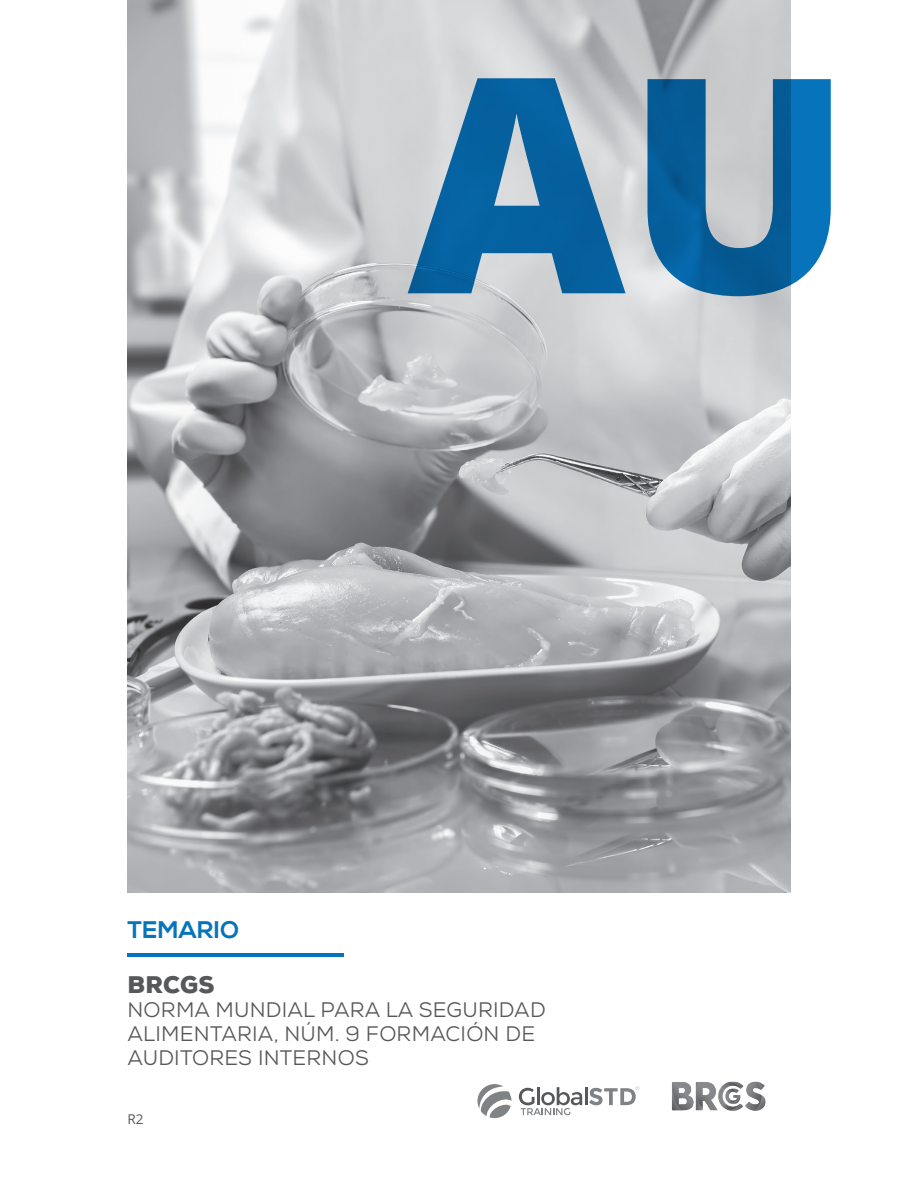
<style>
.page{position:relative;width:918px;height:1188px;background:#fff}
.page>*{position:absolute;margin:0;border:0;box-sizing:border-box;transform-origin:0 0}
.t1{font:800 300px "Open Sans";color:#0773bb}
.t2{font:700 24px "Nexa";letter-spacing:.01em;color:#0773bb}
.t3{font:900 24px "Nexa";letter-spacing:.005em;color:#57585a}
.t4{font:21px "Nexa";letter-spacing:.01em;color:#57585a}
.t5{font:13.5px "Open Sans";color:#57585a}
</style>
<div class="page">
<img style="left:128px;top:0;width:662px;height:893px">
<svg style="left:478px;top:1084px;width:34px;height:34px"></svg>
<svg style="left:519px;top:1086px;width:120px;height:29px"></svg>
<img style="left:671px;top:1081px;width:95px;height:30px">
<hr style="left:128px;top:953px;width:216px;height:3px;background:#0773bb">
<h1 class="t1" style="left:408px;top:-44px;width:446px">AU</h1>
<p class="t2" style="left:128px;top:916px;width:113px">TEMARIO</p>
<p class="t3" style="left:128px;top:969px;width:88px">BRCGS</p>
<p class="t4" style="left:128px;top:996px;width:420px">NORMA MUNDIAL PARA LA SEGURIDAD</p>
<p class="t4" style="left:128px;top:1020px;width:409px">ALIMENTARIA, NÚM. 9 FORMACIÓN DE</p>
<p class="t4" style="left:128px;top:1044px;width:243px">AUDITORES INTERNOS</p>
<p class="t5" style="left:128px;top:1110px;width:18px">R2</p>
</div>
